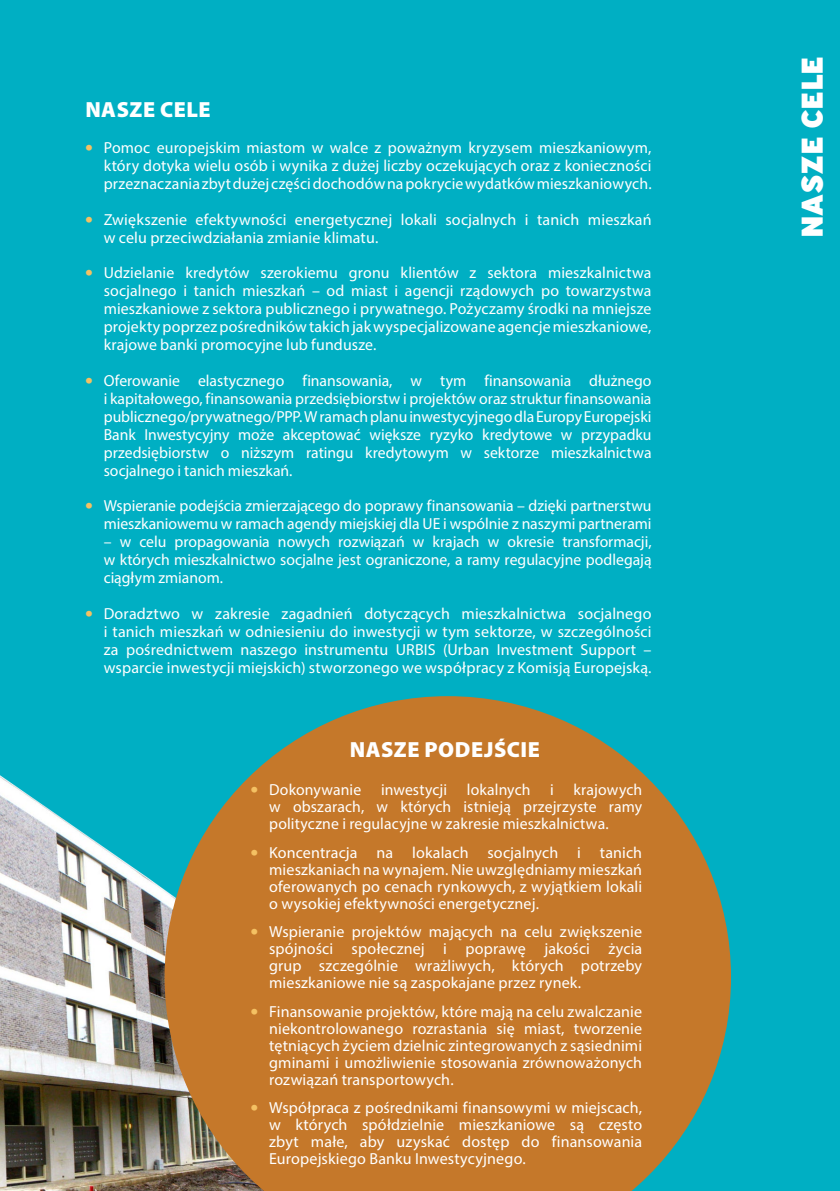
<style>
.page{position:relative;width:840px;height:1191px;background:#fff}
.page>*{position:absolute;margin:0;border:0;box-sizing:border-box;transform-origin:0 0}
._01_titre_1{font:800 30px "Ministry";letter-spacing:-.005em;color:#fff}
.titre{font:900 22px "Myriad Pro";letter-spacing:.025em;color:#fff}
.texte{font:16px/18px "Myriad Pro";letter-spacing:.005em;color:#fff;text-align:justify}
.s1{font-size:28px;color:#f4c163}
</style>
<div class="page">
<div style="left:0;top:0;width:778px;height:1191px;background:#00afc3"></div>
<img style="left:0;top:775px;width:164px;height:416px">
<div style="left:777px;top:0;width:62px;height:1191px;background:#00afc3"></div>
<svg style="left:164px;top:696px;width:566px;height:495px;fill:#c5782a"></svg>
<p class="titre" style="left:85px;top:98px;width:127px">NASZE CELE</p>
<p class="texte" style="left:104px;top:138px;width:549px;text-indent:-19px"><span class="s1">•</span> Pomoc europejskim miastom w walce z poważnym kryzysem mieszkaniowym, który dotyka wielu osób i wynika z dużej liczby oczekujących oraz z konieczności przeznaczania zbyt dużej części dochodów na pokrycie wydatków mieszkaniowych.</p>
<p class="texte" style="left:104px;top:210px;width:549px;text-indent:-19px"><span class="s1">•</span> Zwiększenie efektywności energetycznej lokali socjalnych i tanich mieszkań w celu przeciwdziałania zmianie klimatu.</p>
<p class="texte" style="left:104px;top:263px;width:549px;text-indent:-19px"><span class="s1">•</span> Udzielanie kredytów szerokiemu gronu klientów z sektora mieszkalnictwa socjalnego i tanich mieszkań – od miast i agencji rządowych po towarzystwa mieszkaniowe z sektora publicznego i prywatnego. Pożyczamy środki na mniejsze projekty poprzez pośredników takich jak wyspecjalizowane agencje mieszkaniowe, krajowe banki promocyjne lub fundusze.</p>
<p class="texte" style="left:104px;top:371px;width:549px;text-indent:-19px"><span class="s1">•</span> Oferowanie elastycznego finansowania, w tym finansowania dłużnego i kapitałowego, finansowania przedsiębiorstw i projektów oraz struktur finansowania publicznego/prywatnego/PPP. W ramach planu inwestycyjnego dla Europy Europejski Bank Inwestycyjny może akceptować większe ryzyko kredytowe w przypadku przedsiębiorstw o niższym ratingu kredytowym w sektorze mieszkalnictwa socjalnego i tanich mieszkań.</p>
<p class="texte" style="left:85px;top:497px;width:567px;text-align:right"><span class="s1">•</span> Wspieranie podejścia zmierzającego do poprawy finansowania – dzięki partnerstwu mieszkaniowemu w ramach agendy miejskiej dla UE i wspólnie z naszymi partnerami</p>
<p class="texte" style="left:104px;top:533px;width:549px">– w celu propagowania nowych rozwiązań w krajach w okresie transformacji, w których mieszkalnictwo socjalne jest ograniczone, a ramy regulacyjne podlegają ciągłym zmianom.</p>
<p class="texte" style="left:104px;top:604px;width:549px;text-indent:-19px"><span class="s1">•</span> Doradztwo w zakresie zagadnień dotyczących mieszkalnictwa socjalnego i tanich mieszkań w odniesieniu do inwestycji w tym sektorze, w szczególności za pośrednictwem naszego instrumentu URBIS (Urban Investment Support – wsparcie inwestycji miejskich) stworzonego we współpracy z Komisją Europejską.</p>
<p class="titre" style="left:349px;top:737px;width:192px">NASZE PODEJŚCIE</p>
<p class="texte" style="left:269px;top:781px;width:374px;line-height:17px;text-indent:-19px"><span class="s1">•</span> Dokonywanie inwestycji lokalnych i krajowych w obszarach, w których istnieją przejrzyste ramy polityczne i regulacyjne w zakresie mieszkalnictwa.</p>
<p class="texte" style="left:269px;top:843px;width:374px;line-height:17px;text-indent:-19px"><span class="s1">•</span> Koncentracja na lokalach socjalnych i tanich mieszkaniach na wynajem. Nie uwzględniamy mieszkań oferowanych po cenach rynkowych, z wyjątkiem lokali o wysokiej efektywności energetycznej.</p>
<p class="texte" style="left:269px;top:923px;width:374px;line-height:17px;text-indent:-19px"><span class="s1">•</span> Wspieranie projektów mających na celu zwiększenie spójności społecznej i poprawę jakości życia grup szczególnie wrażliwych, których potrzeby mieszkaniowe nie są zaspokajane przez rynek.</p>
<p class="texte" style="left:269px;top:1002px;width:374px;line-height:17px;text-indent:-19px"><span class="s1">•</span> Finansowanie projektów, które mają na celu zwalczanie niekontrolowanego rozrastania się miast, tworzenie tętniących życiem dzielnic zintegrowanych z sąsiednimi gminami i umożliwienie stosowania zrównoważonych rozwiązań transportowych.</p>
<p class="texte" style="left:269px;top:1098px;width:374px;line-height:17px;text-indent:-19px"><span class="s1">•</span> Współpraca z pośrednikami finansowymi w miejscach, w których spółdzielnie mieszkaniowe są często zbyt małe, aby uzyskać dostęp do finansowania Europejskiego Banku Inwestycyjnego.</p>
<p class="_01_titre_1" style="left:791px;top:238px;width:183px;rotate:-90deg">NASZE CELE</p>
</div>
